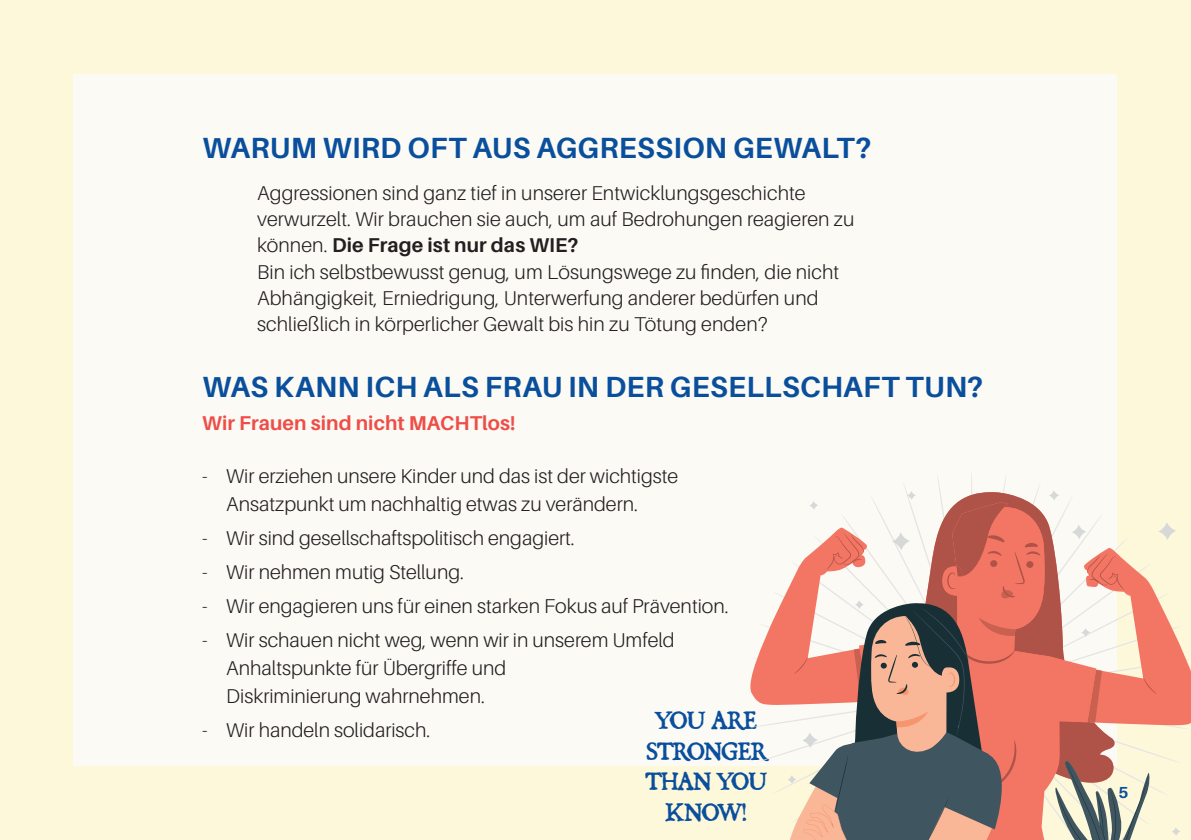
<style>
.page{position:relative;width:1191px;height:840px;background:#fff}
.page>*{position:absolute;margin:0;border:0;box-sizing:border-box;transform-origin:0 0}
.t1{font:700 29.2px "Aileron";letter-spacing:.01em;color:#0a4f9c}
.t2{font:28.4px/30.6px "Black Beard";letter-spacing:-.005em;color:#0a4f9c;text-align:center}
.t3{font:300 20px/26px "Aileron";color:#231f20}
.t4{font:700 20px "Aileron";letter-spacing:.005em;color:#ef4d47}
.t5{font:700 16px "Aileron";color:#0a4f9c}
.s1{font-weight:700}
</style>
<div class="page">
<div style="left:0;top:0;width:1191px;height:839px;background:#fef8db"></div>
<div style="left:74px;top:75px;width:1043px;height:690px;background:#fbfaf5"></div>
<svg style="left:745px;top:474px;width:446px;height:365px"></svg>
<p class="t1" style="left:202px;top:132px;width:670px">WARUM WIRD OFT AUS AGGRESSION GEWALT?</p>
<p class="t3" style="left:257px;top:180px;width:599px">Aggressionen sind ganz tief in unserer Entwicklungsgeschichte verwurzelt. Wir brauchen sie auch, um auf Bedrohungen reagieren zu können. <span class="s1">Die Frage ist nur das WIE?<br></span>Bin ich selbstbewusst genug, um Lösungswege zu finden, die nicht Abhängigkeit, Erniedrigung, Unterwerfung anderer bedürfen und schließlich in körperlicher Gewalt bis hin zu Tötung enden?</p>
<p class="t1" style="left:202px;top:370px;width:782px">WAS KANN ICH ALS FRAU IN DER GESELLSCHAFT TUN?</p>
<p class="t4" style="left:202px;top:412px;width:315px">Wir Frauen sind nicht MACHTlos!</p>
<p class="t3" style="left:226px;top:461px;width:453px;line-height:28px;text-indent:-24px">- Wir erziehen unsere Kinder und das ist der wichtigste<br>Ansatzpunkt um nachhaltig etwas zu verändern.</p>
<p class="t3" style="left:202px;top:524px;width:374px">- Wir sind gesellschaftspolitisch engagiert.</p>
<p class="t3" style="left:202px;top:558px;width:263px">- Wir nehmen mutig Stellung.</p>
<p class="t3" style="left:202px;top:592px;width:528px">- Wir engagieren uns für einen starken Fokus auf Prävention.</p>
<p class="t3" style="left:226px;top:625px;width:450px;line-height:28px;text-indent:-24px">- Wir schauen nicht weg, wenn wir in unserem Umfeld<br>Anhaltspunkte für Übergriffe und<br>Diskriminierung wahrnehmen.</p>
<p class="t3" style="left:202px;top:716px;width:230px">- Wir handeln solidarisch.</p>
<p class="t2" style="left:645px;top:705px;width:123px">YOU ARE<br>STRONGER<br>THAN YOU<br>KNOW!</p>
<p class="t5" style="left:1118px;top:782px;width:11px">5</p>
</div>
